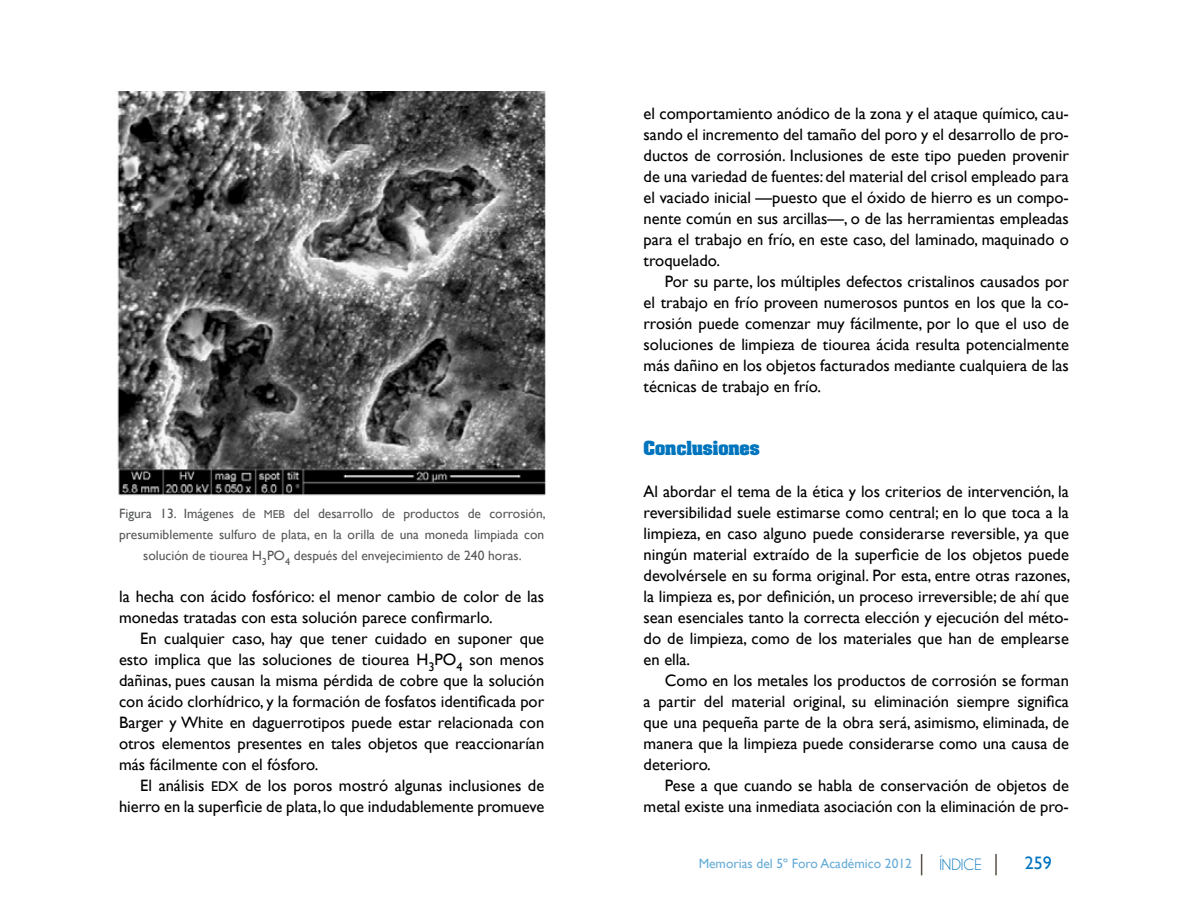
<style>
.page{position:relative;width:1188px;height:918px;background:#fff}
.page>*{position:absolute;margin:0;border:0;box-sizing:border-box;transform-origin:0 0}
.t1{font:18px "Gill Sans";color:#0075be}
.t2{font:16.5px/21px "Gill Sans";color:#000;text-align:justify}
.t3{font:700 16.5px "Aachen";color:#0075be}
.t4{font:16.5px "Champagne&Limousines";color:#0075be}
.t5{font:13.5px/21px "Gill Sans";color:#58595b;text-align:center}
.t6{font:13.5px "Gill Sans";color:#0075be}
.s1{font-family:"Gill Sans MT SC850";font-size:11.55px}
.s2{font-family:"Gill Sans MT SC850";font-size:14.1px}
</style>
<div class="page">
<hr style="left:995px;top:854px;width:2px;height:21px;background:#575146">
<svg style="left:921px;top:854px;width:1px;height:21px"></svg>
<img style="left:117px;top:91px;width:429px;height:405px">
<p class="t5" style="left:119px;top:503px;width:428px">Figura 13. Imágenes de <span class="s1">MEB</span> del desarrollo de productos de corrosión, presumiblemente sulfuro de plata, en la orilla de una moneda limpiada con solución de tiourea H<sub>3</sub>PO<sub>4</sub> después del envejecimiento de 240 horas.</p>
<p class="t2" style="left:119px;top:586px;width:427px">la hecha con ácido fosfórico: el menor cambio de color de las monedas tratadas con esta solución parece confirmarlo.</p>
<p class="t2" style="left:119px;top:628px;width:427px;text-indent:21px">En cualquier caso, hay que tener cuidado en suponer que esto implica que las soluciones de tiourea H<sub>3</sub>PO<sub>4</sub> son menos dañinas, pues causan la misma pérdida de cobre que la solución con ácido clorhídrico, y la formación de fosfatos identificada por Barger y White en daguerrotipos puede estar relacionada con otros elementos presentes en tales objetos que reaccionarían más fácilmente con el fósforo.</p>
<p class="t2" style="left:119px;top:775px;width:427px;text-align:right">El análisis <span class="s2">EDX</span> de los poros mostró algunas inclusiones de hierro en la superficie de plata, lo que indudablemente promueve</p>
<p class="t2" style="left:644px;top:103px;width:427px">el comportamiento anódico de la zona y el ataque químico, cau&shy;sando el incremento del tamaño del poro y el desarrollo de pro&shy;ductos de corrosión. Inclusiones de este tipo pueden provenir de una variedad de fuentes: del material del crisol empleado para el vaciado inicial —puesto que el óxido de hierro es un compo&shy;nente común en sus arcillas—, o de las herramientas empleadas para el trabajo en frío, en este caso, del laminado, maquinado o troquelado.</p>
<p class="t2" style="left:644px;top:271px;width:427px;text-indent:21px">Por su parte, los múltiples defectos cristalinos causados por el trabajo en frío proveen numerosos puntos en los que la co&shy;rrosión puede comenzar muy fácilmente, por lo que el uso de soluciones de limpieza de tiourea ácida resulta potencialmente más dañino en los objetos facturados mediante cualquiera de las técnicas de trabajo en frío.</p>
<p class="t3" style="left:644px;top:436px;width:118px">Conclusiones</p>
<p class="t2" style="left:644px;top:481px;width:428px">Al abordar el tema de la ética y los criterios de intervención, la reversibilidad suele estimarse como central; en lo que toca a la limpieza, en caso alguno puede considerarse reversible, ya que ningún material extraído de la superficie de los objetos puede devolvérsele en su forma original. Por esta, entre otras razones, la limpieza es, por definición, un proceso irreversible; de ahí que sean esenciales tanto la correcta elección y ejecución del méto&shy;do de limpieza, como de los materiales que han de emplearse en ella.</p>
<p class="t2" style="left:644px;top:670px;width:427px;text-indent:21px">Como en los metales los productos de corrosión se forman a partir del material original, su eliminación siempre significa que una pequeña parte de la obra será, asimismo, eliminada, de manera que la limpieza puede considerarse como una causa de deterioro.</p>
<p class="t2" style="left:644px;top:775px;width:427px;text-align:right">Pese a que cuando se habla de conservación de objetos de metal existe una inmediata asociación con la eliminación de pro-</p>
<p class="t6" style="left:699px;top:856px;width:215px">Memorias del 5º Foro Académico 2012</p>
<p class="t4" style="left:939px;top:855px;width:44px">ÍNDICE</p>
<p class="t1" style="left:1025px;top:853px;width:28px">259</p>
</div>
